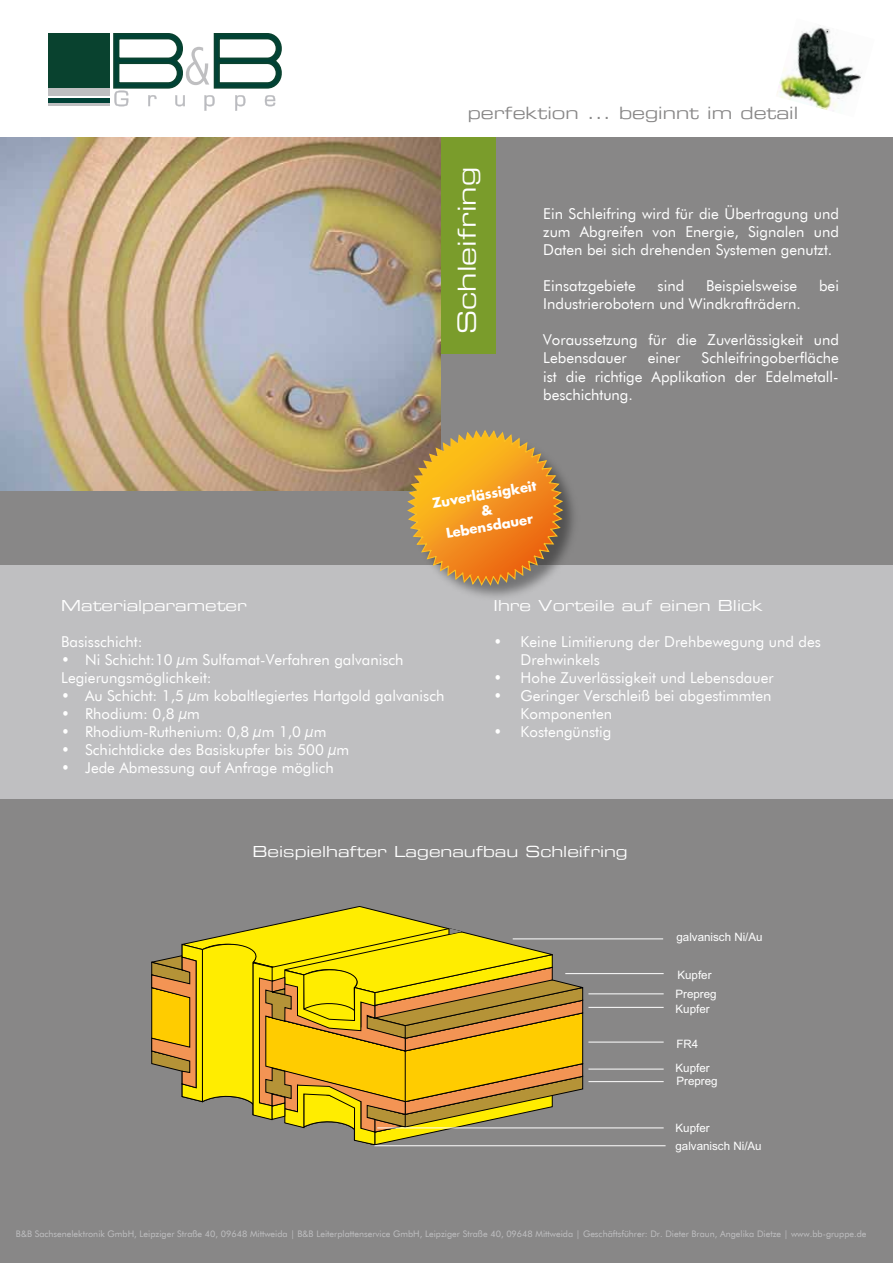
<style>
.page{position:relative;width:893px;height:1263px;background:#fff}
.page>*{position:absolute;margin:0;border:0;box-sizing:border-box;transform-origin:0 0}
.t1{font:24.45px "Eurostile Extended Two";color:#fff}
.t2{font:16.65px "Eurostile Extended Two";color:#888787}
.t3{font:15px/18px "Futura BT";color:#fff}
.t4{font:15px "Eurostile Extended Two";color:#fff}
.t5{font:700 13.2px/15.9px "Futura";color:#fff;text-align:center}
.t6{font:11.55px "Arial";color:#fff}
.t7{font:9px "Futura BT";color:#bfbfc1}
</style>
<div class="page">
<div style="left:0;top:137px;width:893px;height:1126px;background:#888787"></div>
<svg style="left:113px;top:33px;width:169px;height:78px"></svg>
<hr style="left:48px;top:98px;width:61px;height:4px;background:#004237">
<div style="left:48px;top:89px;width:61px;height:7px;background:#bfbfc1"></div>
<hr style="left:48px;top:104px;width:61px;height:2px;background:#bfbfc1">
<div style="left:48px;top:33px;width:61px;height:54px;background:#09422f"></div>
<div style="left:0;top:565px;width:893px;height:233px;background:#bfbfc1"></div>
<div style="left:415px;top:137px;width:81px;height:217px;background:#7a9c2b"></div>
<img style="left:0;top:137px;width:440px;height:353px">
<img style="left:776px;top:25px;width:85px;height:86px">
<div style="left:411px;top:433px;width:170px;height:170px;background:#000;opacity:.4"></div>
<svg style="left:406px;top:428px;width:159px;height:159px"></svg>
<svg style="left:151px;top:906px;width:434px;height:239px"></svg>
<hr style="left:513px;top:938px;width:150px;height:1px;background:#fff">
<hr style="left:588px;top:993px;width:76px;height:1px;background:#fff">
<hr style="left:588px;top:1007px;width:76px;height:1px;background:#fff">
<hr style="left:588px;top:1042px;width:76px;height:1px;background:#fff">
<hr style="left:588px;top:1069px;width:76px;height:1px;background:#fff">
<hr style="left:588px;top:1081px;width:76px;height:1px;background:#fff">
<hr style="left:565px;top:973px;width:99px;height:1px;background:#fff">
<hr style="left:377px;top:1127px;width:287px;height:1px;background:#fff">
<hr style="left:374px;top:1145px;width:292px;height:1px;background:#fff">
<p class="t2" style="left:468px;top:101px;width:332px">perfektion ... beginnt im detail</p>
<h1 class="t1" style="left:450px;top:334px;width:168px;rotate:-90deg">Schleifring</h1>
<p class="t3" style="left:543px;top:205px;width:297px;text-align:justify">Ein Schleifring wird für die Übertragung und zum Abgreifen von Energie, Signalen und Daten bei sich drehenden Systemen genutzt.</p>
<p class="t3" style="left:543px;top:277px;width:94px">Einsatzgebiete</p>
<p class="t3" style="left:658px;top:277px;width:28px">sind</p>
<p class="t3" style="left:706px;top:277px;width:93px">Beispielsweise</p>
<p class="t3" style="left:819px;top:277px;width:21px">bei</p>
<p class="t3" style="left:543px;top:295px;width:259px">Industrierobotern und Windkrafträdern.</p>
<p class="t3" style="left:543px;top:331px;width:297px">Voraussetzung für die Zuverlässigkeit und<br>Lebensdauer</p>
<p class="t3" style="left:543px;top:349px;width:297px;text-align:justify;text-indent:158px">Schleifringoberfläche ist die richtige Applikation der Edelmetall&shy;beschichtung.</p>
<p class="t3" style="left:648px;top:349px;width:34px">einer</p>
<p class="t5" style="left:431px;top:495px;width:107px;rotate:-10deg">Zuverlässigkeit &amp;<br>Lebensdauer</p>
<p class="t4" style="left:61px;top:596px;width:187px">Materialparameter</p>
<p class="t3" style="left:61px;top:633px;width:83px">Basisschicht:</p>
<p class="t3" style="left:61px;top:651px;width:344px">• Ni Schicht:10 µm Sulfamat-Verfahren galvanisch<br>Legierungsmöglichkeit:</p>
<p class="t3" style="left:61px;top:687px;width:385px">• Au Schicht: 1,5 µm kobaltlegiertes Hartgold galvanisch</p>
<p class="t3" style="left:61px;top:705px;width:140px">• Rhodium: 0,8 µm</p>
<p class="t3" style="left:61px;top:723px;width:267px">• Rhodium-Ruthenium: 0,8 µm 1,0 µm</p>
<p class="t3" style="left:61px;top:741px;width:290px">• Schichtdicke des Basiskupfer bis 500 µm</p>
<p class="t3" style="left:61px;top:759px;width:274px">• Jede Abmessung auf Anfrage möglich</p>
<p class="t4" style="left:494px;top:596px;width:271px">Ihre Vorteile auf einen Blick</p>
<p class="t3" style="left:521px;top:633px;width:302px;text-indent:-27px">• Keine Limitierung der Drehbewegung und des<br>Drehwinkels</p>
<p class="t3" style="left:494px;top:669px;width:282px">• Hohe Zuverlässigkeit und Lebensdauer</p>
<p class="t3" style="left:521px;top:687px;width:252px;text-indent:-27px">• Geringer Verschleiß bei abgestimmten<br>Komponenten</p>
<p class="t3" style="left:494px;top:723px;width:119px">• Kostengünstig</p>
<p class="t4" style="left:252px;top:841px;width:377px">Beispielhafter Lagenaufbau Schleifring</p>
<p class="t6" style="left:676px;top:929px;width:88px">galvanisch Ni/Au</p>
<p class="t6" style="left:677px;top:968px;width:36px">Kupfer</p>
<p class="t6" style="left:675px;top:1001px;width:36px">Kupfer</p>
<p class="t6" style="left:675px;top:986px;width:43px">Prepreg</p>
<p class="t6" style="left:676px;top:1037px;width:23px">FR4</p>
<p class="t6" style="left:676px;top:1074px;width:43px">Prepreg</p>
<p class="t6" style="left:675px;top:1060px;width:36px">Kupfer</p>
<p class="t6" style="left:675px;top:1120px;width:36px">Kupfer</p>
<p class="t6" style="left:675px;top:1138px;width:88px">galvanisch Ni/Au</p>
<p class="t7" style="left:16px;top:1228px;width:852px">B&amp;B Sachsenelektronik GmbH, Leipziger Straße 40, 09648 Mittweida | B&amp;B Leiterplattenservice GmbH, Leipziger Straße 40, 09648 Mittweida | Geschäftsführer: Dr. Dieter Braun, Angelika Dietze | www.bb-gruppe.de</p>
</div>
